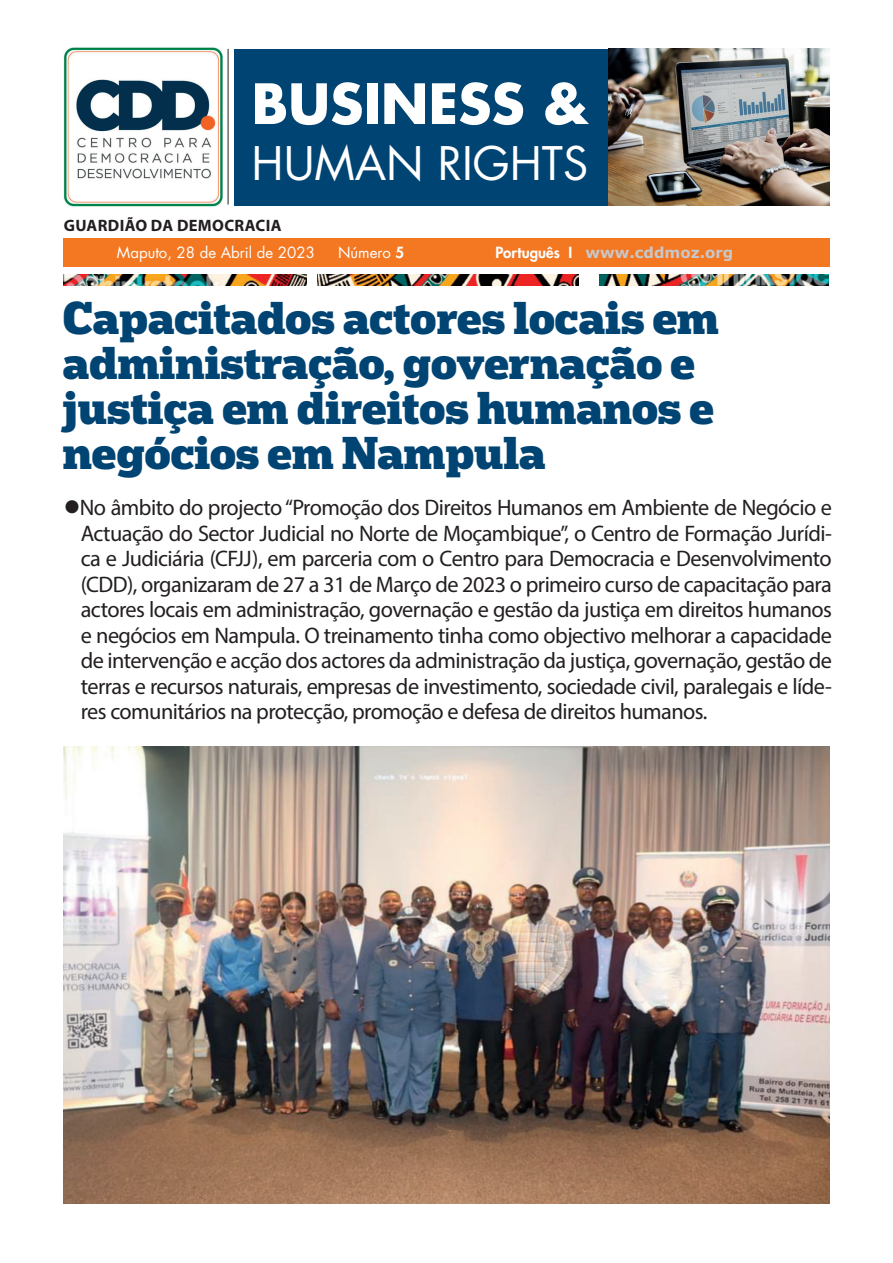
<style>
.page{position:relative;width:893px;height:1263px;background:#fff}
.page>*{position:absolute;margin:0;border:0;box-sizing:border-box;transform-origin:0 0}
.t1{font:700 54px "Futura LT";color:#fff}
.t2{font:45px "Futura LT";color:#fff}
.t3{font:900 43.5px/45px "Popular";color:#004473}
.t4{font:22.5px/25.5px "Myriad Pro";letter-spacing:-.025em;color:#231f20;text-align:justify}
.t5{font:700 16.5px "Myriad Pro";letter-spacing:.02em;color:#231f20}
.t6{font:15px "Futura LT";color:#fff}
.t7{font:700 15px "Verdana";color:#c7c8ca}
.s1{font-weight:800}
.s2{font-family:"Futura LT";font-weight:800;color:#fff}
</style>
<div class="page">
<img style="left:64px;top:274px;width:242px;height:11px">
<img style="left:317px;top:274px;width:262px;height:11px">
<img style="left:599px;top:274px;width:229px;height:11px">
<div style="left:64px;top:239px;width:766px;height:28px;background:#f47721"></div>
<div style="left:234px;top:49px;width:442px;height:156px;background:#004473"></div>
<img style="left:608px;top:49px;width:221px;height:156px">
<hr style="left:228px;top:49px;width:1px;height:156px;background:#231f20">
<img style="left:64px;top:47px;width:159px;height:159px">
<img style="left:64px;top:746px;width:765px;height:457px">
<h1 class="t1" style="left:252px;top:68px;width:339px">BUSINESS &amp;</h1>
<h2 class="t2" style="left:252px;top:134px;width:338px">HUMAN RIGHTS</h2>
<p class="t5" style="left:64px;top:214px;width:219px">GUARDIÃO DA DEMOCRACIA</p>
<p class="t6" style="left:117px;top:243px;width:199px">Maputo, 28 de Abril de 2023</p>
<p class="t6" style="left:338px;top:243px;width:68px">Número <span class="s1">5</span></p>
<p class="t7" style="left:495px;top:243px;width:240px"><span class="s2">Português I</span> www.cddmoz.org</p>
<h3 class="t3" style="left:63px;top:294px;width:658px">Capacitados actores locais em administração, governação e justiça em direitos humanos e negócios em Nampula</h3>
<p class="t4" style="left:81px;top:495px;width:753px;text-indent:-17px">●No âmbito do projecto “Promoção dos Direitos Humanos em Ambiente de Negócio e Actuação do Sector Judicial no Norte de Moçambique”, o Centro de Formação Jurídi&shy;ca e Judiciária (CFJJ), em parceria com o Centro para Democracia e Desenvolvimento (CDD), organizaram de 27 a 31 de Março de 2023 o primeiro curso de capacitação para actores locais em administração, governação e gestão da justiça em direitos humanos e negócios em Nampula. O treinamento tinha como objectivo melhorar a capacidade de intervenção e acção dos actores da administração da justiça, governação, gestão de terras e recursos naturais, empresas de investimento, sociedade civil, paralegais e líde&shy;res comunitários na protecção, promoção e defesa de direitos humanos.</p>
</div>
